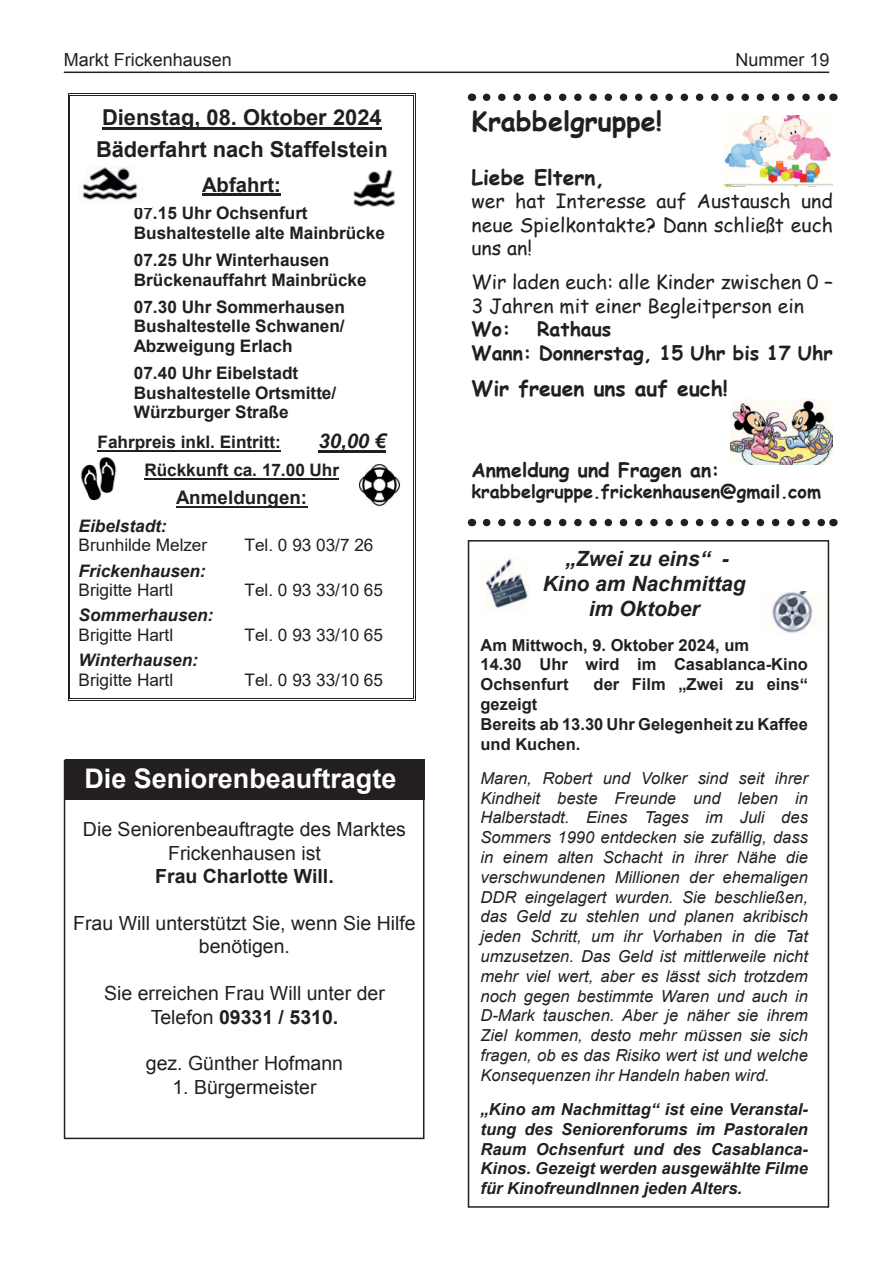
<style>
.page{position:relative;width:893px;height:1263px;background:#fff}
.page>*{position:absolute;margin:0;border:0;box-sizing:border-box;transform-origin:0 0}
.t1{font:700 27px "Arial";color:#fff}
.t2{font:700 27px "Comic Sans MS";color:#231f20}
.t3{font:700 21.9px/32.2px "Arial";color:#231f20}
.t4{font:italic 700 21px/25.2px "Arial";color:#231f20;text-align:center}
.t5{font:700 21px "Comic Sans MS";color:#231f20}
.t6{font:700 20.25px "Arial";color:#231f20}
.t7{font:italic 700 20.25px "Arial";color:#231f20}
.t8{font:19.5px/23.4px "Arial";color:#231f20;text-align:center}
.t9{font:19.5px/23.4px "Comic Sans MS";color:#231f20;text-align:justify}
.t10{font:700 19.5px/23.4px "Comic Sans MS";color:#231f20}
.t11{font:700 19.5px "Arial";color:#231f20}
.t12{font:700 18.75px "Arial";color:#231f20}
.t13{font:700 18px "Comic Sans MS";color:#231f20}
.t14{font:18px "Arial";color:#231f20}
.t15{font:700 17.25px/19.8px "Arial";color:#231f20}
.t16{font:17.25px "Arial";color:#231f20}
.t17{font:italic 700 17.25px "Arial";color:#231f20}
.t18{font:italic 16.5px/19.8px "Arial";color:#231f20;text-align:justify}
.t19{font:italic 700 16.5px/19.8px "Arial";color:#231f20;text-align:justify}
.t20{font:700 16.5px/19.8px "Arial";color:#231f20}
.s1{font-weight:700}
</style>
<div class="page">
<hr style="left:64px;top:72px;width:765px;height:1px;background:#231f20">
<hr style="left:70px;top:93px;width:343px;height:1px;background:#231f20">
<hr style="left:70px;top:95px;width:343px;height:1px;background:#231f20">
<hr style="left:102px;top:127px;width:280px;height:2px;background:#231f20">
<hr style="left:202px;top:194px;width:79px;height:2px;background:#231f20">
<hr style="left:98px;top:450px;width:183px;height:2px;background:#231f20">
<hr style="left:319px;top:450px;width:67px;height:2px;background:#231f20">
<hr style="left:144px;top:478px;width:195px;height:2px;background:#231f20">
<hr style="left:176px;top:506px;width:131px;height:2px;background:#231f20">
<hr style="left:70px;top:700px;width:343px;height:1px;background:#231f20">
<hr style="left:70px;top:698px;width:343px;height:1px;background:#231f20">
<svg style="left:68px;top:93px;width:2px;height:608px"></svg>
<svg style="left:413px;top:93px;width:3px;height:608px"></svg>
<img style="left:80px;top:457px;width:36px;height:44px">
<img style="left:359px;top:465px;width:42px;height:42px">
<img style="left:353px;top:169px;width:42px;height:38px">
<img style="left:82px;top:167px;width:59px;height:37px">
<div style="left:65px;top:760px;width:359px;height:40px;background:#231f20"></div>
<img style="left:724px;top:115px;width:109px;height:72px">
<img style="left:730px;top:399px;width:103px;height:66px">
<svg style="left:487px;top:519px;width:338px;height:7px"></svg>
<svg style="left:487px;top:94px;width:338px;height:7px"></svg>
<img style="left:771px;top:591px;width:45px;height:42px">
<img style="left:486px;top:557px;width:42px;height:53px">
<div style="left:468px;top:540px;width:361px;height:668px;border:2px solid #231f20"></div>
<div style="left:64px;top:760px;width:360px;height:379px;border:2px solid #231f20"></div>
<p class="t14" style="left:64px;top:48px;width:170px">Markt Frickenhausen</p>
<p class="t14" style="left:735px;top:48px;width:96px">Nummer 19</p>
<h2 class="t3" style="left:96px;top:101px;width:293px">Dienstag, 08. Oktober 2024<br>Bäderfahrt nach Staffelstein</h2>
<p class="t6" style="left:202px;top:170px;width:80px">Abfahrt:</p>
<p class="t15" style="left:134px;top:204px;width:253px">07.15 Uhr Ochsenfurt<br>Bushaltestelle alte Mainbrücke</p>
<p class="t15" style="left:134px;top:250px;width:234px">07.25 Uhr Winterhausen<br>Brückenauffahrt Mainbrücke</p>
<p class="t15" style="left:134px;top:297px;width:213px;text-align:justify">07.30 Uhr Sommerhausen Bushaltestelle Schwanen/ Abzweigung Erlach</p>
<p class="t15" style="left:134px;top:363px;width:204px">07.40 Uhr Eibelstadt<br>Bushaltestelle Ortsmitte/<br>Würzburger Straße</p>
<p class="t15" style="left:98px;top:433px;width:185px">Fahrpreis inkl. Eintritt:</p>
<p class="t7" style="left:319px;top:428px;width:69px">30,00 €</p>
<p class="t15" style="left:144px;top:460px;width:196px">Rückkunft ca. 17.00 Uhr</p>
<p class="t12" style="left:176px;top:485px;width:133px">Anmeldungen:</p>
<p class="t17" style="left:79px;top:514px;width:89px">Eibelstadt:</p>
<p class="t16" style="left:79px;top:533px;width:130px">Brunhilde Melzer</p>
<p class="t16" style="left:244px;top:533px;width:131px">Tel. 0 93 03/7 26</p>
<p class="t17" style="left:79px;top:559px;width:129px">Frickenhausen:</p>
<p class="t16" style="left:79px;top:578px;width:96px">Brigitte Hartl</p>
<p class="t16" style="left:244px;top:578px;width:140px">Tel. 0 93 33/10 65</p>
<p class="t17" style="left:79px;top:604px;width:136px">Sommerhausen:</p>
<p class="t16" style="left:79px;top:623px;width:96px">Brigitte Hartl</p>
<p class="t16" style="left:244px;top:623px;width:140px">Tel. 0 93 33/10 65</p>
<p class="t17" style="left:79px;top:649px;width:121px">Winterhausen:</p>
<p class="t16" style="left:79px;top:668px;width:96px">Brigitte Hartl</p>
<p class="t16" style="left:244px;top:668px;width:140px">Tel. 0 93 33/10 65</p>
<h1 class="t1" style="left:84px;top:761px;width:314px">Die Seniorenbeauftragte</h1>
<p class="t8" style="left:83px;top:818px;width:324px">Die Seniorenbeauftragte des Marktes<br>Frickenhausen ist</p>
<p class="t11" style="left:155px;top:863px;width:180px">Frau Charlotte Will.</p>
<p class="t8" style="left:73px;top:912px;width:344px">Frau Will unterstützt Sie, wenn Sie Hilfe benötigen.</p>
<p class="t8" style="left:104px;top:982px;width:282px">Sie erreichen Frau Will unter der<br>Telefon <span class="s1">09331 / 5310.</span></p>
<p class="t8" style="left:146px;top:1052px;width:199px">gez. Günther Hofmann</p>
<p class="t8" style="left:172px;top:1075px;width:146px">1. Bürgermeister</p>
<h1 class="t2" style="left:471px;top:101px;width:192px">Krabbelgruppe!</h1>
<p class="t5" style="left:471px;top:162px;width:135px">Liebe Eltern,</p>
<p class="t9" style="left:471px;top:189px;width:363px">wer hat Interesse auf Austausch und neue Spielkontakte? Dann schließt euch uns an!</p>
<p class="t9" style="left:471px;top:270px;width:363px">Wir laden euch: alle Kinder zwischen 0 –<br>3 Jahren mit einer Begleitperson ein</p>
<p class="t10" style="left:471px;top:316px;width:40px">Wo:</p>
<p class="t10" style="left:471px;top:316px;width:363px;text-indent:66px">Rathaus<br>Wann: Donnerstag, 15 Uhr bis 17 Uhr</p>
<p class="t5" style="left:471px;top:372px;width:258px">Wir freuen uns auf euch!</p>
<p class="t10" style="left:471px;top:457px;width:250px">Anmeldung und Fragen an:</p>
<p class="t13" style="left:471px;top:478px;width:351px">krabbelgruppe.frickenhausen@gmail.com</p>
<p class="t4" style="left:543px;top:547px;width:205px">„Zwei zu eins“ -<br>Kino am Nachmittag im Oktober</p>
<p class="t20" style="left:480px;top:635px;width:329px">Am Mittwoch, 9. Oktober 2024, um<br>14.30 Uhr wird im Casablanca-Kino<br>Ochsenfurt</p>
<p class="t20" style="left:594px;top:675px;width:216px">der Film „Zwei zu eins“</p>
<p class="t20" style="left:480px;top:695px;width:329px">gezeigt<br>Bereits ab 13.30 Uhr Gelegenheit zu Kaffee und Kuchen.</p>
<p class="t18" style="left:480px;top:768px;width:329px">Maren, Robert und Volker sind seit ihrer Kindheit beste Freunde und leben in Halberstadt. Eines Tages im Juli des Sommers 1990 entdecken sie zufällig, dass in einem alten Schacht in ihrer Nähe die verschwundenen Millionen der ehemaligen DDR eingelagert wurden. Sie beschließen, das Geld zu stehlen und planen akribisch jeden Schritt, um ihr Vorhaben in die Tat umzusetzen. Das Geld ist mittlerweile nicht mehr viel wert, aber es lässt sich trotzdem noch gegen bestimmte Waren und auch in D-Mark tauschen. Aber je näher sie ihrem Ziel kommen, desto mehr müssen sie sich fragen, ob es das Risiko wert ist und welche Konsequenzen ihr Handeln haben wird.</p>
<p class="t19" style="left:480px;top:1100px;width:329px">„Kino am Nachmittag“ ist eine Veranstal&shy;tung des Seniorenforums im Pastoralen Raum Ochsenfurt und des Casablanca-Kinos. Gezeigt werden ausgewählte Filme für KinofreundInnen jeden Alters.</p>
</div>
